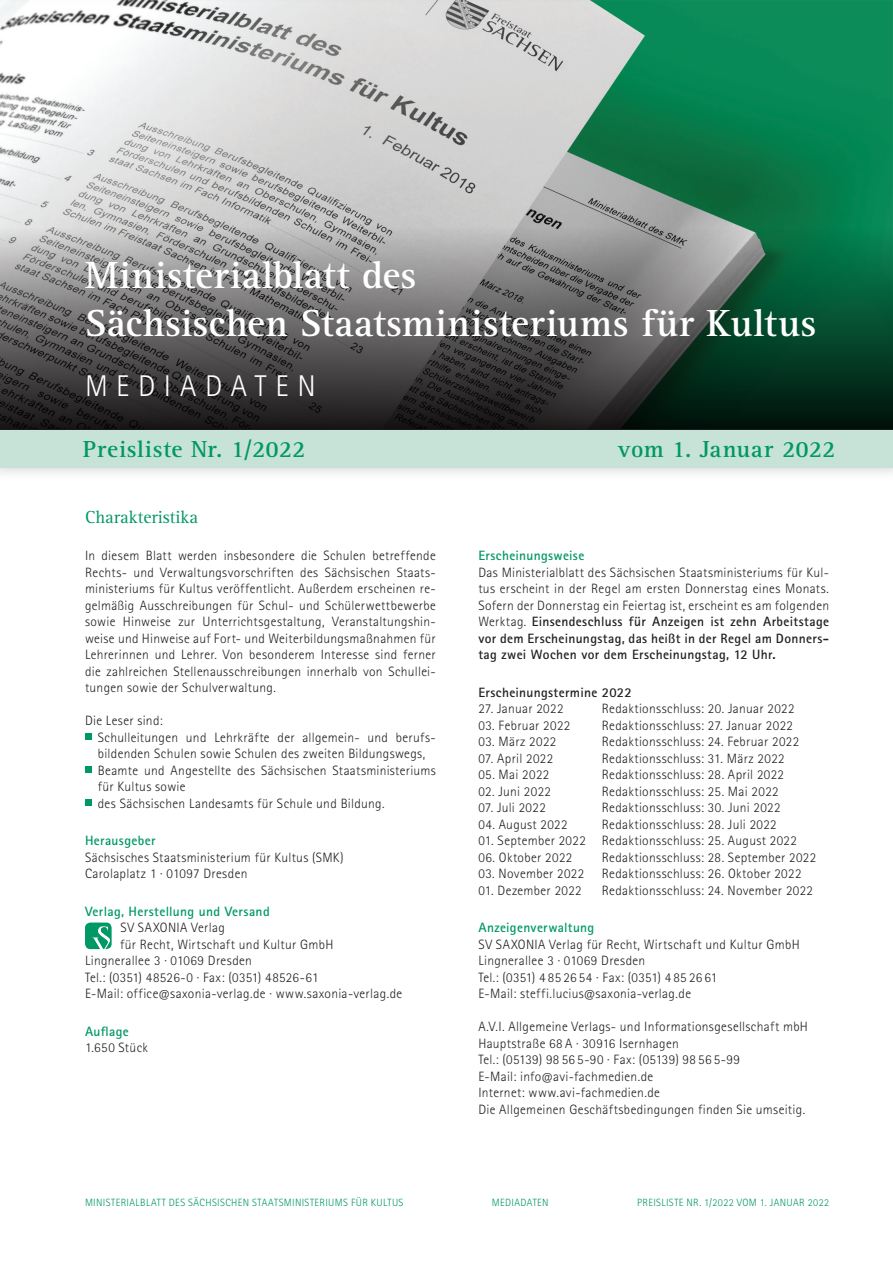
<style>
.page{position:relative;width:893px;height:1263px;background:#fff}
.page>*{position:absolute;margin:0;border:0;box-sizing:border-box;transform-origin:0 0}
.t1{font:700 39px/48px "Rotis Serif Pro";letter-spacing:.01em;color:#fff}
.t2{font:300 30px "Rotis Sans Serif Pro";color:#fff}
.t3{font:700 24px "Rotis Serif Pro";letter-spacing:.02em;color:#009864}
.t4{font:18px "Rotis Serif Pro";color:#009864}
.t5{font:300 13.5px/16.5px "Rotis Sans Serif Pro";letter-spacing:.025em;color:#231f20}
.t6{font:700 13.5px "Rotis Sans Serif Pro";letter-spacing:.025em;color:#009864}
.t7{font:700 13.5px "Rotis Sans Serif Pro";letter-spacing:.025em;color:#231f20}
.t8{font:300 10.5px "Rotis Sans Serif Pro";letter-spacing:.035em;color:#009864}
.s1{font-weight:700}
</style>
<div class="page">
<svg style="left:85px;top:734px;width:6px;height:6px"></svg>
<svg style="left:85px;top:767px;width:6px;height:6px"></svg>
<svg style="left:85px;top:800px;width:6px;height:6px"></svg>
<svg style="left:85px;top:922px;width:27px;height:27px"></svg>
<img style="left:0;top:0;width:893px;height:227px">
<div style="left:0;top:415px;width:893px;height:67px;background:#231f20;opacity:.25"></div>
<div style="left:0;top:429px;width:893px;height:39px;background:#c7e3d7"></div>
<svg style="left:0;top:227px;width:893px;height:202px;background:#505c57"></svg>
<h1 class="t1" style="left:85px;top:250px;width:733px">Ministerialblatt des<br>Sächsischen Staatsministeriums für Kultus</h1>
<h2 class="t2" style="left:85px;top:369px;width:54px">M ediadaten</h2>
<h3 class="t3" style="left:83px;top:434px;width:224px">Preisliste Nr. 1/2022</h3>
<h3 class="t3" style="left:618px;top:434px;width:219px">vom 1. Januar 2022</h3>
<h3 class="t4" style="left:85px;top:506px;width:115px">Charakteristika</h3>
<p class="t5" style="left:85px;top:547px;width:352px;text-align:justify">In diesem Blatt werden insbesondere die Schulen betreffende Rechts- und Verwaltungsvorschriften des Sächsischen Staats&shy;ministeriums für Kultus veröffentlicht. Außerdem erscheinen re&shy;gelmäßig Ausschreibungen für Schul- und Schülerwettbewerbe sowie Hinweise zur Unterrichtsgestaltung, Veranstaltungshin&shy;weise und Hinweise auf Fort- und Weiterbildungsmaßnahmen für Lehrerinnen und Lehrer. Von besonderem Interesse sind ferner die zahlreichen Stellenausschreibungen innerhalb von Schullei&shy;tungen sowie der Schulverwaltung.</p>
<p class="t5" style="left:98px;top:712px;width:339px;text-indent:-13px">Die Leser sind:<br>Schulleitungen und Lehrkräfte der allgemein- und berufs&shy;bildenden Schulen sowie Schulen des zweiten Bildungswegs, Beamte und Angestellte des Sächsischen Staatsministeriums für Kultus sowie<br>des Sächsischen Landesamts für Schule und Bildung.</p>
<p class="t6" style="left:85px;top:832px;width:72px">Herausgeber</p>
<p class="t5" style="left:85px;top:849px;width:260px">Sächsisches Staatsministerium für Kultus (SMK)<br>Carolaplatz 1 ∙ 01097 Dresden</p>
<p class="t6" style="left:85px;top:902px;width:186px">Verlag, Herstellung und Versand</p>
<p class="t5" style="left:120px;top:919px;width:106px">SV SAXONIA Verlag</p>
<p class="t5" style="left:120px;top:936px;width:215px">für Recht, Wirtschaft und Kultur GmbH</p>
<p class="t5" style="left:85px;top:952px;width:168px">Lingnerallee 3 ∙ 01069 Dresden</p>
<p class="t5" style="left:85px;top:969px;width:235px">Tel.: (0351) 48526-0 ∙ Fax: (0351) 48526-61</p>
<p class="t5" style="left:85px;top:985px;width:319px">E-Mail: office@saxonia-verlag.de ∙ www.saxonia-verlag.de</p>
<p class="t6" style="left:85px;top:1022px;width:45px">Auflage</p>
<p class="t5" style="left:85px;top:1039px;width:64px">1.650 Stück</p>
<p class="t6" style="left:478px;top:547px;width:107px">Erscheinungsweise</p>
<p class="t5" style="left:478px;top:564px;width:352px;text-align:justify">Das Ministerialblatt des Sächsischen Staatsministeriums für Kul&shy;tus erscheint in der Regel am ersten Donnerstag eines Monats.<br>Sofern der Donnerstag ein Feiertag ist, erscheint es am folgenden Werktag. <span class="s1">Einsendeschluss für Anzeigen ist zehn Arbeitstage vor dem Erscheinungstag, das heißt in der Regel am Donners&shy;tag zwei Wochen vor dem Erscheinungstag, 12 Uhr.</span></p>
<p class="t7" style="left:478px;top:683px;width:155px">Erscheinungstermine 2022</p>
<p class="t5" style="left:478px;top:700px;width:87px">27. Januar 2022</p>
<p class="t5" style="left:602px;top:700px;width:194px">Redaktionsschluss: 20. Januar 2022</p>
<p class="t5" style="left:478px;top:717px;width:93px">03. Februar 2022</p>
<p class="t5" style="left:602px;top:717px;width:193px">Redaktionsschluss: 27. Januar 2022</p>
<p class="t5" style="left:478px;top:733px;width:79px">03. März 2022</p>
<p class="t5" style="left:602px;top:733px;width:199px">Redaktionsschluss: 24. Februar 2022</p>
<p class="t5" style="left:478px;top:750px;width:76px">07. April 2022</p>
<p class="t5" style="left:602px;top:750px;width:184px">Redaktionsschluss: 31. März 2022</p>
<p class="t5" style="left:478px;top:766px;width:72px">05. Mai 2022</p>
<p class="t5" style="left:602px;top:766px;width:184px">Redaktionsschluss: 28. April 2022</p>
<p class="t5" style="left:478px;top:783px;width:74px">02. Juni 2022</p>
<p class="t5" style="left:602px;top:783px;width:178px">Redaktionsschluss: 25. Mai 2022</p>
<p class="t5" style="left:478px;top:799px;width:69px">07. Juli 2022</p>
<p class="t5" style="left:602px;top:799px;width:180px">Redaktionsschluss: 30. Juni 2022</p>
<p class="t5" style="left:478px;top:816px;width:91px">04. August 2022</p>
<p class="t5" style="left:602px;top:816px;width:177px">Redaktionsschluss: 28. Juli 2022</p>
<p class="t5" style="left:478px;top:832px;width:320px">01. September 2022 Redaktionsschluss: 25. August 2022</p>
<p class="t5" style="left:478px;top:849px;width:95px">06. Oktober 2022</p>
<p class="t5" style="left:602px;top:849px;width:216px">Redaktionsschluss: 28. September 2022</p>
<p class="t5" style="left:478px;top:865px;width:107px">03. November 2022</p>
<p class="t5" style="left:602px;top:865px;width:201px">Redaktionsschluss: 26. Oktober 2022</p>
<p class="t5" style="left:478px;top:882px;width:105px">01. Dezember 2022</p>
<p class="t5" style="left:602px;top:882px;width:213px">Redaktionsschluss: 24. November 2022</p>
<p class="t6" style="left:478px;top:919px;width:117px">Anzeigenverwaltung</p>
<p class="t5" style="left:478px;top:936px;width:323px">SV SAXONIA Verlag für Recht, Wirtschaft und Kultur GmbH Lingnerallee 3 · 01069 Dresden<br>Tel.: (0351) 4 85 26 54 · Fax: (0351) 4 85 26 61<br>E-Mail: steffi.lucius@saxonia-verlag.de</p>
<p class="t5" style="left:478px;top:1018px;width:331px">A.V.I. Allgemeine Verlags- und Informationsgesellschaft mbH Hauptstraße 68 A ∙ 30916 Isernhagen<br>Tel.: (05139) 98 56 5-90 · Fax: (05139) 98 56 5-99<br>E-Mail: info@avi-fachmedien.de<br>Internet: www.avi-fachmedien.de<br>Die Allgemeinen Geschäftsbedingungen finden Sie umseitig.</p>
<p class="t8" style="left:85px;top:1197px;width:14px">Ministerialblattdes</p>
<p class="t8" style="left:188px;top:1197px;width:18px">Sächsischen</p>
<p class="t8" style="left:252px;top:1197px;width:12px">Staatsministeriumsf</p>
<p class="t8" style="left:356px;top:1197px;width:27px">ür Kultus</p>
<p class="t8" style="left:492px;top:1197px;width:15px">Mediadaten</p>
<p class="t8" style="left:637px;top:1197px;width:11px">Preisliste</p>
<p class="t8" style="left:687px;top:1197px;width:54px">Nr. 1/2022 vom</p>
<p class="t8" style="left:760px;top:1197px;width:21px">1. Januar</p>
<p class="t8" style="left:808px;top:1197px;width:23px">2022</p>
</div>
